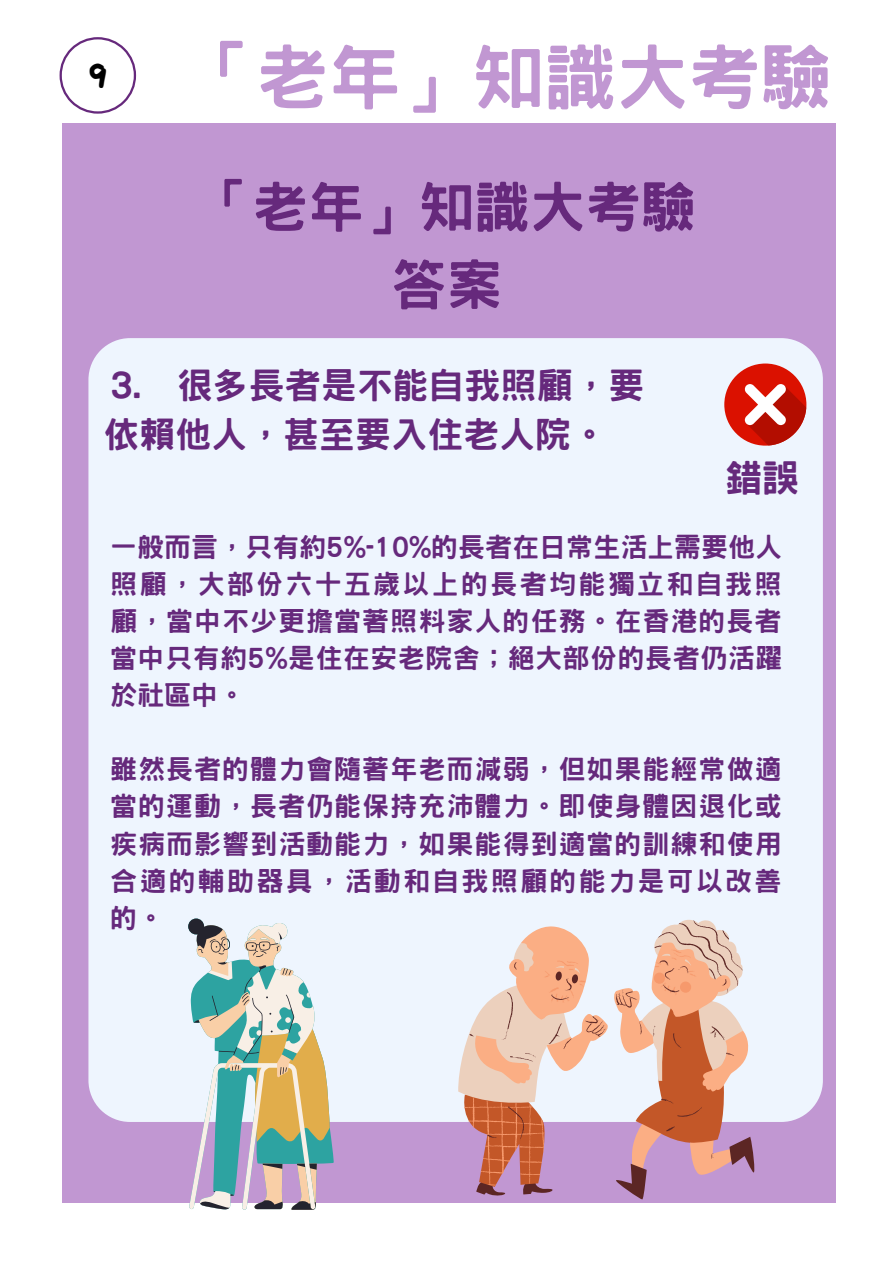
<style>
.page{position:relative;width:893px;height:1264px;background:#fff}
.page>*{position:absolute;margin:0;border:0;box-sizing:border-box;transform-origin:0 0}
.t1{font:800 72px "Han Wang Hei";color:#c197d2}
.t2{font:800 55.5px/77.6px "Han Wang Hei";color:#66297c;text-align:center}
.t3{font:800 37.5px "Han Wang Hei";color:#66297c}
.t4{font:800 36px/49.5px "Han Wang Hei";color:#66297c}
.t5{font:800 27px/37px "Han Wang Hei";letter-spacing:.04em;color:#66297c;text-align:justify}
.s1{font-family:"Bryndan Write";font-weight:400;font-size:42px;color:#000}
</style>
<div class="page">
<div style="left:62px;top:123px;width:774px;height:1079px;background:#c197d2"></div>
<div style="left:88px;top:338px;width:734px;height:783px;background:#eef5fe"></div>
<div style="left:724px;top:363px;width:82px;height:82px;background:#db1100;border-radius:50%"></div>
<svg style="left:744px;top:384px;width:62px;height:61px"></svg>
<svg style="left:458px;top:918px;width:285px;height:188px;background:#edf1f8"></svg>
<svg style="left:464px;top:949px;width:5px;height:173px"></svg>
<svg style="left:469px;top:920px;width:286px;height:279px"></svg>
<svg style="left:188px;top:918px;width:146px;height:291px;background:#b5c2b9"></svg>
<svg style="left:60px;top:37px;width:76px;height:77px"></svg>
<h1 class="t1" style="left:88px;top:41px;width:745px"><span class="s1">9</span> 「老年」知識大考驗</h1>
<h2 class="t2" style="left:197px;top:168px;width:501px">「老年」知識大考驗答案</h2>
<h3 class="t4" style="left:103px;top:360px;width:542px">3. 很多長者是不能自我照顧，要依賴他人，甚至要入住老人院。</h3>
<h3 class="t3" style="left:724px;top:458px;width:76px">錯誤</h3>
<p class="t5" style="left:110px;top:528px;width:673px">一般而言，只有約5%-10%的長者在日常生活上需要他人照顧，大部份六十五歲以上的長者均能獨立和自我照顧，當中不少更擔當著照料家人的任務。在香港的長者當中只有約5%是住在安老院舍；絕大部份的長者仍活躍於社區中。</p>
<p class="t5" style="left:110px;top:750px;width:673px">雖然長者的體力會隨著年老而減弱，但如果能經常做適當的運動，長者仍能保持充沛體力。即使身體因退化或疾病而影響到活動能力，如果能得到適當的訓練和使用合適的輔助器具，活動和自我照顧的能力是可以改善的。</p>
</div>
